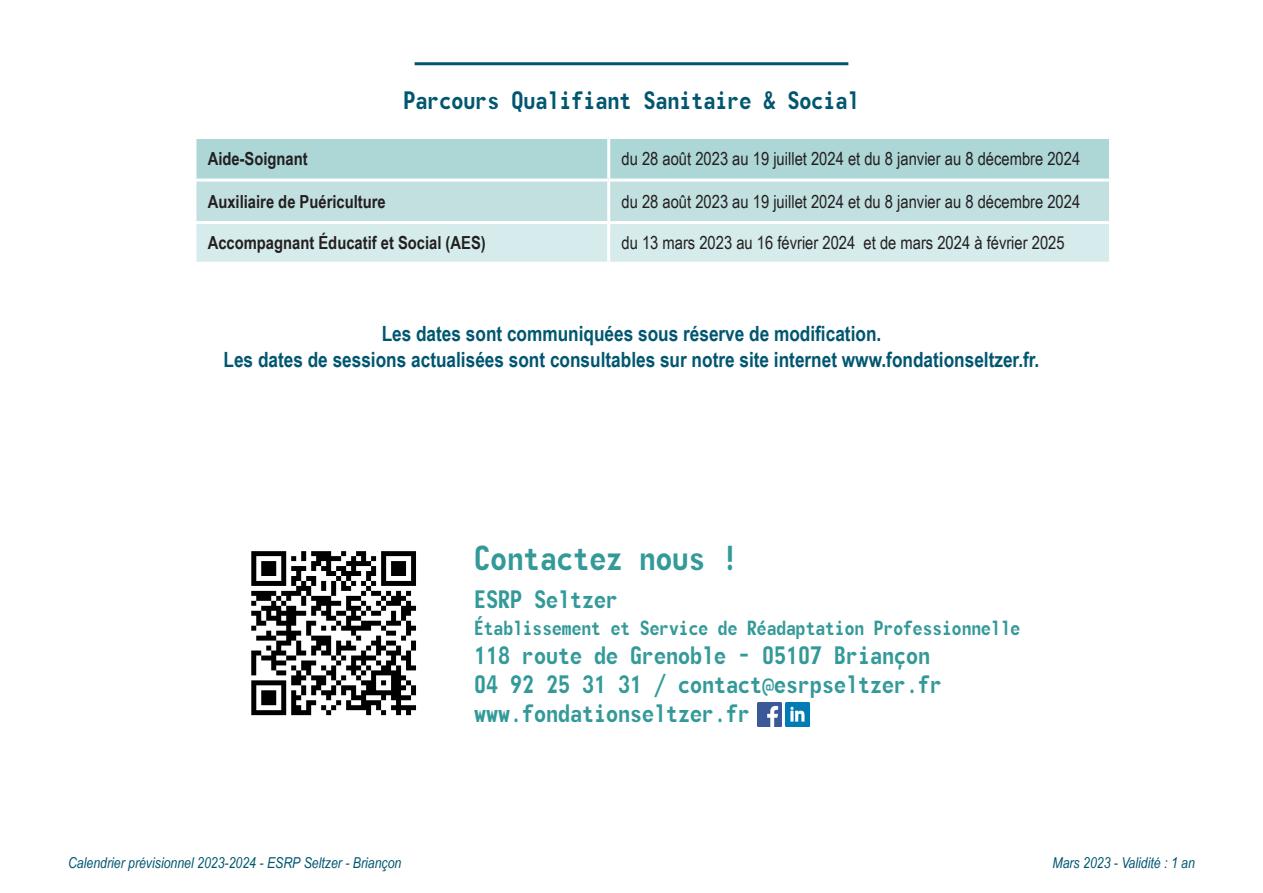
<style>
.page{position:relative;width:1263px;height:893px;background:#fff}
.page>*{position:absolute;margin:0;border:0;box-sizing:border-box;transform-origin:0 0}
.t1{font:33px "Monofonto";color:#399}
.t2{font:24px "Monofonto";color:#399}
.t3{font:24px "Monofonto";color:#005670}
.t4{font:700 21px "Arial Narrow";color:#005670}
.t5{font:19.5px "Monofonto";color:#399}
.t6{font:18px "Arial Narrow";color:#231f20}
.t7{font:700 18px "Arial Narrow";color:#231f20}
.Texte{font:italic 15px "Arial Narrow";color:#005670}
</style>
<div class="page">
<hr style="left:415px;top:62px;width:433px;height:3px;background:#005670">
<svg style="left:196px;top:139px;width:913px;height:123px;background:#c2e0e0"></svg>
<hr style="left:607px;top:139px;width:3px;height:40px;background:#fff">
<hr style="left:193px;top:179px;width:416px;height:3px;background:#fff">
<hr style="left:609px;top:179px;width:503px;height:3px;background:#fff">
<hr style="left:607px;top:182px;width:3px;height:39px;background:#fff">
<hr style="left:193px;top:221px;width:416px;height:3px;background:#fff">
<hr style="left:609px;top:221px;width:503px;height:3px;background:#fff">
<hr style="left:607px;top:224px;width:3px;height:38px;background:#fff">
<img style="left:251px;top:551px;width:165px;height:165px">
<img style="left:757px;top:702px;width:24px;height:24px">
<img style="left:786px;top:702px;width:23px;height:24px">
<p class="t3" style="left:403px;top:86px;width:457px">Parcours Qualifiant Sanitaire &amp; Social</p>
<p class="t7" style="left:208px;top:145px;width:102px">Aide-Soignant</p>
<p class="t6" style="left:621px;top:146px;width:460px">du 28 août 2023 au 19 juillet 2024 et du 8 janvier au 8 décembre 2024</p>
<p class="t7" style="left:208px;top:188px;width:180px">Auxiliaire de Puériculture</p>
<p class="t6" style="left:621px;top:188px;width:460px">du 28 août 2023 au 19 juillet 2024 et du 8 janvier au 8 décembre 2024</p>
<p class="t7" style="left:208px;top:229px;width:280px">Accompagnant Éducatif et Social (AES)</p>
<p class="t6" style="left:621px;top:230px;width:445px">du 13 mars 2023 au 16 février 2024 et de mars 2024 à février 2025</p>
<p class="t4" style="left:382px;top:318px;width:501px">Les dates sont communiquées sous réserve de modification.</p>
<p class="t4" style="left:224px;top:343px;width:817px">Les dates de sessions actualisées sont consultables sur notre site internet www.fondationseltzer.fr.</p>
<p class="t1" style="left:474px;top:539px;width:265px">Contactez nous !</p>
<p class="t2" style="left:474px;top:585px;width:145px">ESRP Seltzer</p>
<p class="t5" style="left:474px;top:617px;width:547px">Établissement et Service de Réadaptation Professionnelle</p>
<p class="t2" style="left:474px;top:641px;width:457px">118 route de Grenoble - 05107 Briançon</p>
<p class="t2" style="left:474px;top:670px;width:469px">04 92 25 31 31 / contact@esrpseltzer.fr</p>
<p class="t2" style="left:474px;top:699px;width:277px">www.fondationseltzer.fr</p>
<p class="Texte" style="left:68px;top:852px;width:335px">Calendrier prévisionnel 2023-2024 - ESRP Seltzer - Briançon</p>
<p class="Texte" style="left:1052px;top:852px;width:144px">Mars 2023 - Validité : 1 an</p>
</div>
